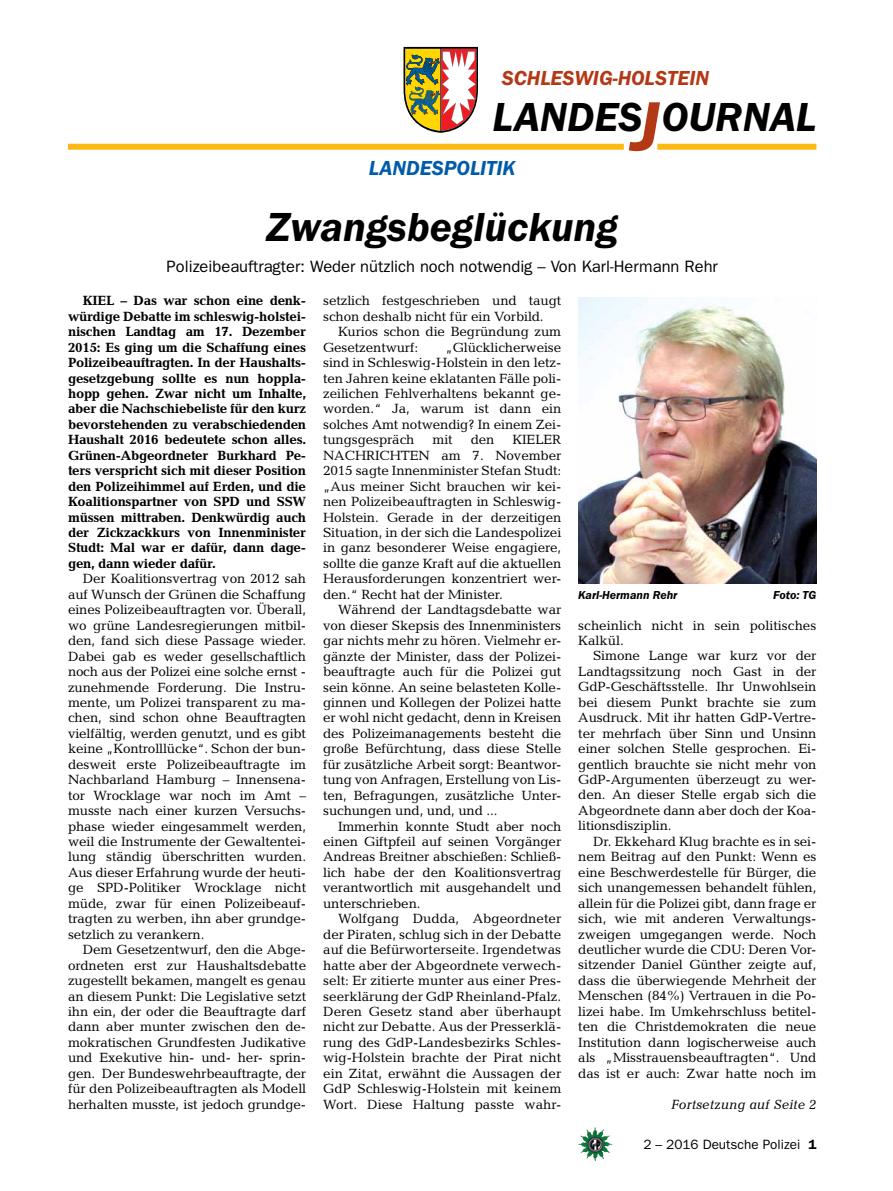
<style>
.page{position:relative;width:893px;height:1191px;background:#fff}
.page>*{position:absolute;margin:0;border:0;box-sizing:border-box;transform-origin:0 0}
.t1{font:italic 600 42px "Franklin Gothic Itc T";color:#000}
.t2{font:italic 600 21px "Franklin Gothic Itc T";color:#b33916}
.t3{font:italic 600 21px "Franklin Gothic Itc T";color:#005baa}
.t4{font:16.5px "Franklin Gothic";color:#000}
.t5{font:13.5px/15.5px "Candida";letter-spacing:-.01em;color:#000;text-align:justify}
.t6{font:700 13.5px/15.5px "Candida";letter-spacing:-.02em;color:#000;text-align:justify}
.t7{font:13.5px "Franklin Gothic";color:#000}
.t8{font:italic 13.5px "Candida";color:#000}
.t9{font:italic 600 12px "Franklin Gothic Itc T";color:#000}
.s1{font-size:72px;color:#b33916}
.s2{font-weight:600}
</style>
<div class="page">
<img style="left:578px;top:1127px;width:17px;height:25px">
<svg style="left:404px;top:47px;width:74px;height:86px"></svg>
<div style="left:657px;top:144px;width:159px;height:6px;background:#fdb913"></div>
<div style="left:68px;top:144px;width:556px;height:6px;background:#fdb913"></div>
<img style="left:578px;top:297px;width:238px;height:286px">
<h2 class="t2" style="left:502px;top:66px;width:209px">SCHLESWIG-HOLSTEIN</h2>
<h1 class="t1" style="left:492px;top:93px;width:325px">LANDES<span class="s1">J</span>OURNAL</h1>
<h2 class="t3" style="left:369px;top:156px;width:25px">Landes</h2>
<h2 class="t3" style="left:444px;top:156px;width:23px">politi</h2>
<h2 class="t3" style="left:503px;top:156px;width:15px">k</h2>
<h1 class="t1" style="left:266px;top:202px;width:353px">Zwangsbeglückung</h1>
<p class="t4" style="left:167px;top:257px;width:553px">Polizeibeauftragter: Weder nützlich noch notwendig – Von Karl-Hermann Rehr</p>
<p class="t6" style="left:68px;top:293px;width:240px;text-indent:15px">KIEL – Das war schon eine denk&shy;würdige Debatte im schleswig-holstei&shy;nischen Landtag am 17. Dezember 2015: Es ging um die Schaffung eines Polizeibeauftragten. In der Haushalts&shy;gesetzgebung sollte es nun hoppla&shy;hopp gehen. Zwar nicht um Inhalte, aber die Nachschiebeliste für den kurz bevorstehenden zu verabschiedenden Haushalt 2016 bedeutete schon alles.<br>Grünen-Abgeordneter Burkhard Pe&shy;ters verspricht sich mit dieser Position den Polizeihimmel auf Erden, und die Koalitionspartner von SPD und SSW müssen mittraben. Denkwürdig auch der Zickzackkurs von Innenminister Studt: Mal war er dafür, dann dage&shy;gen, dann wieder dafür.</p>
<p class="t5" style="left:68px;top:571px;width:240px;text-indent:15px">Der Koalitionsvertrag von 2012 sah auf Wunsch der Grünen die Schaffung eines Polizeibeauftragten vor. Überall, wo grüne Landesregierungen mitbil&shy;den, fand sich diese Passage wieder.<br>Dabei gab es weder gesellschaftlich noch aus der Polizei eine solche ernst - zunehmende Forderung. Die Instru&shy;mente, um Polizei transparent zu ma&shy;chen, sind schon ohne Beauftragten vielfältig, werden genutzt, und es gibt keine „Kontrolllücke“. Schon der bun&shy;desweit erste Polizeibeauftragte im Nachbarland Hamburg – Innensena&shy;tor Wrocklage war noch im Amt – musste nach einer kurzen Versuchs&shy;phase wieder eingesammelt werden, weil die Instrumente der Gewaltentei&shy;lung ständig überschritten wurden.<br>Aus dieser Erfahrung wurde der heuti&shy;ge SPD-Politiker Wrocklage nicht müde, zwar für einen Polizeibeauf&shy;tragten zu werben, ihn aber grundge&shy;setzlich zu verankern.</p>
<p class="t5" style="left:68px;top:942px;width:240px;text-indent:15px">Dem Gesetzentwurf, den die Abge&shy;ordneten erst zur Haushaltsdebatte zugestellt bekamen, mangelt es genau an diesem Punkt: Die Legislative setzt ihn ein, der oder die Beauftragte darf dann aber munter zwischen den de&shy;mokratischen Grundfesten Judikative und Exekutive hin- und- her- sprin&shy;gen. Der Bundeswehrbeauftragte, der für den Polizeibeauftragten als Modell herhalten musste, ist jedoch grundge-</p>
<p class="t5" style="left:323px;top:293px;width:240px">setzlich festgeschrieben und taugt schon deshalb nicht für ein Vorbild.</p>
<p class="t5" style="left:323px;top:324px;width:240px;text-indent:15px">Kurios schon die Begründung zum<br>Gesetzentwurf:</p>
<p class="t5" style="left:323px;top:339px;width:240px;text-indent:122px">„Glücklicherweise sind in Schleswig-Holstein in den letz&shy;ten Jahren keine eklatanten Fälle poli&shy;zeilichen Fehlverhaltens bekannt ge&shy;worden.“ Ja, warum ist dann ein solches Amt notwendig? In einem Zei&shy;tungsgespräch</p>
<p class="t5" style="left:433px;top:432px;width:22px">mit</p>
<p class="t5" style="left:471px;top:432px;width:25px">den</p>
<p class="t5" style="left:323px;top:432px;width:240px;text-indent:189px">KIELER NACHRICHTEN am 7. November 2015 sagte Innenminister Stefan Studt: „Aus meiner Sicht brauchen wir kei&shy;nen Polizeibeauftragten in Schleswig-Holstein. Gerade in der derzeitigen Situation, in der sich die Landespolizei in ganz besonderer Weise engagiere, sollte die ganze Kraft auf die aktuellen Herausforderungen konzentriert wer&shy;den.“ Recht hat der Minister.</p>
<p class="t5" style="left:323px;top:602px;width:240px;text-indent:15px">Während der Landtagsdebatte war von dieser Skepsis des Innenministers gar nichts mehr zu hören. Vielmehr er&shy;gänzte der Minister, dass der Polizei&shy;beauftragte auch für die Polizei gut sein könne. An seine belasteten Kolle&shy;ginnen und Kollegen der Polizei hatte er wohl nicht gedacht, denn in Kreisen des Polizeimanagements besteht die große Befürchtung, dass diese Stelle für zusätzliche Arbeit sorgt: Beantwor&shy;tung von Anfragen, Erstellung von Lis&shy;ten, Befragungen, zusätzliche Unter&shy;suchungen und, und, und ...</p>
<p class="t5" style="left:323px;top:818px;width:240px;text-indent:15px">Immerhin konnte Studt aber noch einen Giftpfeil auf seinen Vorgänger Andreas Breitner abschießen: Schließ&shy;lich habe der den Koalitionsvertrag verantwortlich mit ausgehandelt und unterschrieben.</p>
<p class="t5" style="left:323px;top:911px;width:240px;text-indent:15px">Wolfgang Dudda, Abgeordneter der Piraten, schlug sich in der Debatte auf die Befürworterseite. Irgendetwas hatte aber der Abgeordnete verwech&shy;selt: Er zitierte munter aus einer Pres&shy;seerklärung der GdP Rheinland-Pfalz.<br>Deren Gesetz stand aber überhaupt nicht zur Debatte. Aus der Presserklä&shy;rung des GdP-Landesbezirks Schles&shy;wig-Holstein brachte der Pirat nicht ein Zitat, erwähnt die Aussagen der GdP Schleswig-Holstein mit keinem Wort. Diese Haltung passte wahr-</p>
<p class="t9" style="left:578px;top:588px;width:101px">Karl-Hermann Rehr</p>
<p class="t9" style="left:773px;top:588px;width:45px">Foto: TG</p>
<p class="t5" style="left:578px;top:617px;width:240px">scheinlich nicht in sein politisches<br>Kalkül.</p>
<p class="t5" style="left:578px;top:648px;width:240px;text-indent:15px">Simone Lange war kurz vor der Landtagssitzung noch Gast in der GdP-Geschäftsstelle. Ihr Unwohlsein bei diesem Punkt brachte sie zum Ausdruck. Mit ihr hatten GdP-Vertre&shy;ter mehrfach über Sinn und Unsinn einer solchen Stelle gesprochen. Ei&shy;gentlich brauchte sie nicht mehr von GdP-Argumenten überzeugt zu wer&shy;den. An dieser Stelle ergab sich die Abgeordnete dann aber doch der Koa&shy;litionsdisziplin.</p>
<p class="t5" style="left:578px;top:833px;width:240px;text-indent:15px">Dr. Ekkehard Klug brachte es in sei&shy;nem Beitrag auf den Punkt: Wenn es eine Beschwerdestelle für Bürger, die sich unangemessen behandelt fühlen, allein für die Polizei gibt, dann frage er sich, wie mit anderen Verwaltungs&shy;zweigen umgegangen werde. Noch deutlicher wurde die CDU: Deren Vor&shy;sitzender Daniel Günther zeigte auf, dass die überwiegende Mehrheit der Menschen (84%) Vertrauen in die Po&shy;lizei habe. Im Umkehrschluss betitel&shy;ten die Christdemokraten die neue Institution dann logischerweise auch als „Misstrauensbeauftragten“. Und das ist er auch: Zwar hatte noch im</p>
<p class="t8" style="left:671px;top:1096px;width:147px">Fortsetzung auf Seite 2</p>
<p class="t7" style="left:643px;top:1136px;width:175px">2 – 2016 Deutsche Polizei <span class="s2">1</span></p>
</div>
